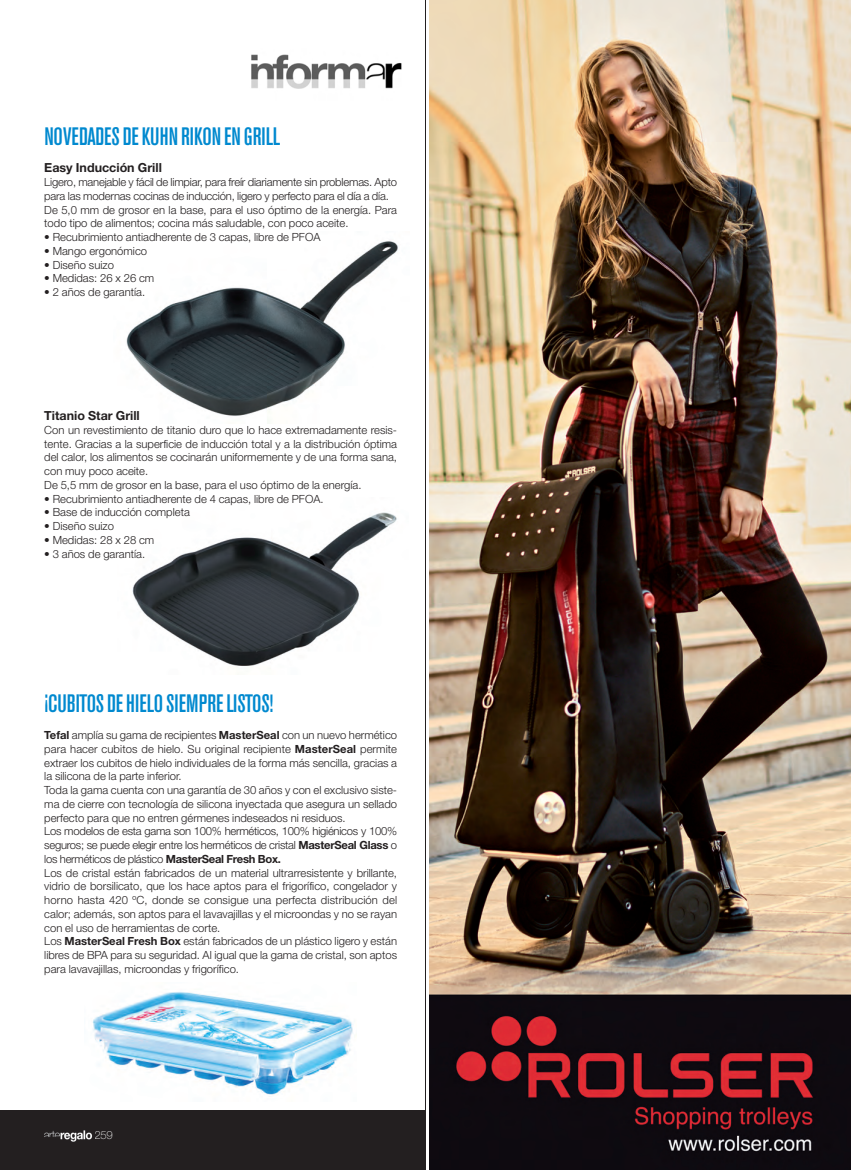
<style>
.page{position:relative;width:851px;height:1170px;background:#fff}
.page>*{position:absolute;margin:0;border:0;box-sizing:border-box;transform-origin:0 0}
.t1{font:500 condensed 25px "Akzidenz Grotesk BE";letter-spacing:-.005em;color:#0089cf}
.t2{font:700 12.5px "Helvetica Neue";color:#231f20}
.t3{font:300 11.25px/13.8px "Helvetica Neue";color:#231f20}
.t4{font:100 11.25px "Helvetica Neue";color:#fff}
.s1{font-weight:700}
</style>
<div class="page">
<img style="left:126px;top:241px;width:272px;height:175px">
<img style="left:132px;top:512px;width:265px;height:154px">
<img style="left:92px;top:991px;width:261px;height:104px">
<img style="left:251px;top:54px;width:151px;height:35px">
<div style="left:0;top:1110px;width:425px;height:59px;background:#231f20"></div>
<img style="left:44px;top:1130px;width:48px;height:12px">
<img style="left:429px;top:0;width:421px;height:1169px">
<hr style="left:425px;top:0;width:1px;height:1169px;background:#231f20">
<h1 class="t1" style="left:44px;top:127px;width:237px">NOVEDADES DE KUHN RIKON EN GRILL</h1>
<p class="t2" style="left:44px;top:163px;width:119px">Easy Inducción Grill</p>
<p class="t3" style="left:44px;top:176px;width:354px">Ligero, manejable y fácil de limpiar, para freír diariamente sin problemas. Apto para las modernas cocinas de inducción, ligero y perfecto para el día a día.<br>De 5,0 mm de grosor en la base, para el uso óptimo de la energía. Para todo tipo de alimentos; cocina más saludable, con poco aceite.</p>
<p class="t3" style="left:44px;top:231px;width:277px">• Recubrimiento antiadherente de 3 capas, libre de PFOA</p>
<p class="t3" style="left:44px;top:245px;width:104px">• Mango ergonómico</p>
<p class="t3" style="left:44px;top:259px;width:71px">• Diseño suizo</p>
<p class="t3" style="left:44px;top:272px;width:111px">• Medidas: 26 x 26 cm</p>
<p class="t3" style="left:44px;top:286px;width:102px">• 2 años de garantía.</p>
<p class="t2" style="left:44px;top:411px;width:97px">Titanio Star Grill</p>
<p class="t3" style="left:44px;top:424px;width:354px">Con un revestimiento de titanio duro que lo hace extremadamente resis&shy;tente. Gracias a la superficie de inducción total y a la distribución óptima del calor, los alimentos se cocinarán uniformemente y de una forma sana, con muy poco aceite.<br>De 5,5 mm de grosor en la base, para el uso óptimo de la energía.</p>
<p class="t3" style="left:44px;top:493px;width:281px">• Recubrimiento antiadherente de 4 capas, libre de PFOA.</p>
<p class="t3" style="left:44px;top:506px;width:147px">• Base de inducción completa</p>
<p class="t3" style="left:44px;top:520px;width:71px">• Diseño suizo</p>
<p class="t3" style="left:44px;top:534px;width:111px">• Medidas: 28 x 28 cm</p>
<p class="t3" style="left:44px;top:548px;width:102px">• 3 años de garantía.</p>
<h1 class="t1" style="left:44px;top:694px;width:231px">¡CUBITOS DE HIELO SIEMPRE LISTOS!</h1>
<p class="t3" style="left:44px;top:729px;width:354px"><span class="s1">Tefal</span> amplía su gama de recipientes <span class="s1">MasterSeal</span> con un nuevo hermético para hacer cubitos de hielo. Su original recipiente <span class="s1">MasterSeal</span> permite extraer los cubitos de hielo individuales de la forma más sencilla, gracias a la silicona de la parte inferior.<br>Toda la gama cuenta con una garantía de 30 años y con el exclusivo siste&shy;ma de cierre con tecnología de silicona inyectada que asegura un sellado perfecto para que no entren gérmenes indeseados ni residuos.<br>Los modelos de esta gama son 100% herméticos, 100% higiénicos y 100% seguros; se puede elegir entre los herméticos de cristal <span class="s1">MasterSeal Glass</span> o los herméticos de plástico <span class="s1">MasterSeal Fresh Box.<br></span>Los de cristal están fabricados de un material ultrarresistente y brillante, vidrio de borsilicato, que los hace aptos para el frigorífico, congelador y horno hasta 420 ºC, donde se consigue una perfecta distribución del calor; además, son aptos para el lavavajillas y el microondas y no se rayan con el uso de herramientas de corte.<br>Los <span class="s1">MasterSeal Fresh Box</span> están fabricados de un plástico ligero y están libres de BPA para su seguridad. Al igual que la gama de cristal, son aptos para lavavajillas, microondas y frigorífico.</p>
<p class="t4" style="left:95px;top:1130px;width:20px">259</p>
</div>
